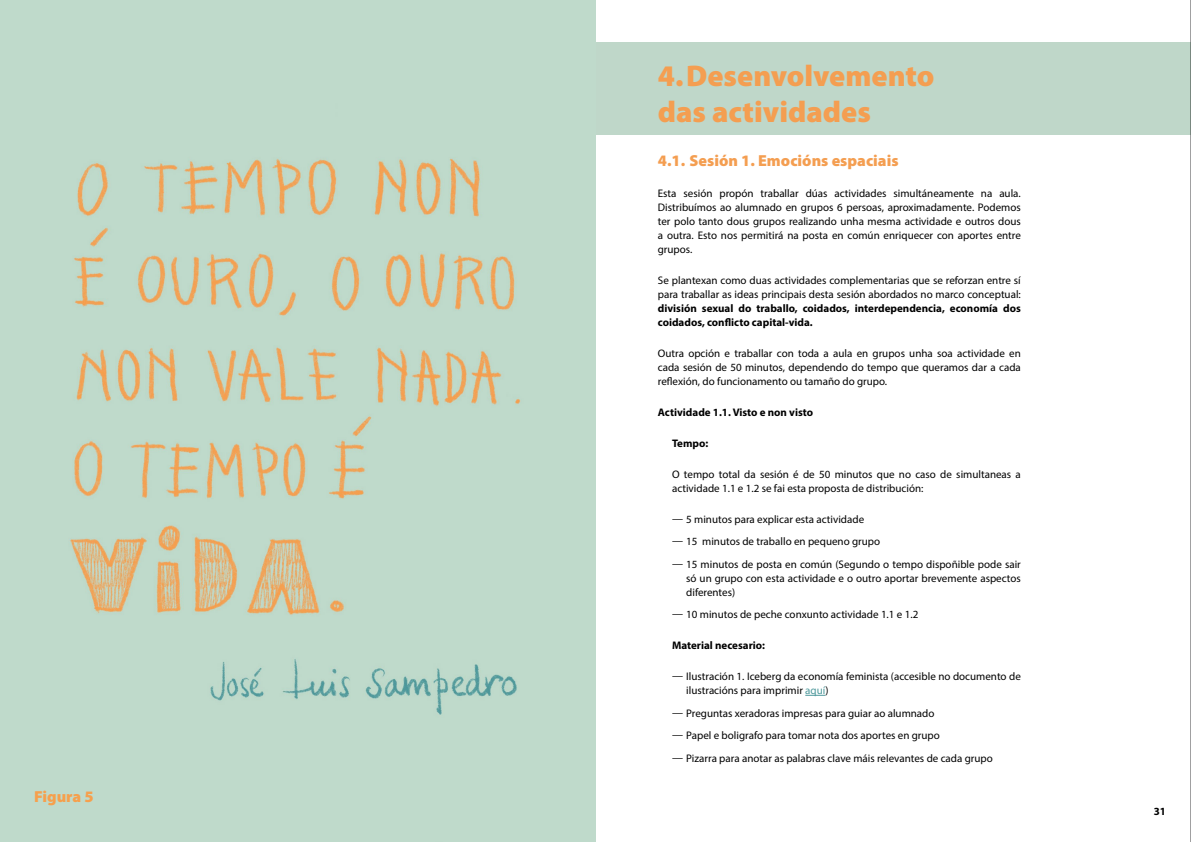
<style>
.page{position:relative;width:1191px;height:842px;background:#fff}
.page>*{position:absolute;margin:0;border:0;box-sizing:border-box;transform-origin:0 0}
.t1{font:30px/36px "Myriad Variable Concept";color:#f49e51}
.t2{font:16px "Myriad Variable Concept";color:#f49e51}
.t3{font:16px "Myriad Variable Concept";color:#f6a04d}
.t4{font:11px/14px "Myriad Pro";color:#000}
.t5{font:700 11px/14px "Myriad Pro";color:#000}
.s1{color:#4d989b}
</style>
<div class="page">
<hr style="left:595px;top:0;width:1px;height:842px;background:#020203">
<div style="left:595px;top:43px;width:596px;height:92px;background:#bfd7c9"></div>
<svg style="left:805px;top:695px;width:20px;height:1px"></svg>
<hr style="left:1190px;top:0;width:1px;height:842px;background:#020203">
<img style="left:0;top:0;width:595px;height:842px">
<h2 class="t3" style="left:34px;top:787px;width:61px">Figura 5</h2>
<h1 class="t1" style="left:658px;top:58px;width:278px">4.Desenvolvemento das actividades</h1>
<h2 class="t2" style="left:658px;top:151px;width:242px">4.1. Sesión 1. Emocións espaciais</h2>
<p class="t4" style="left:658px;top:186px;width:364px;text-align:justify">Esta sesión propón traballar dúas actividades simultáneamente na aula.<br>Distribuímos ao alumnado en grupos 6 persoas, aproximadamente. Podemos ter polo tanto dous grupos realizando unha mesma actividade e outros dous a outra. Esto nos permitirá na posta en común enriquecer con aportes entre grupos.</p>
<p class="t4" style="left:658px;top:273px;width:364px">Se plantexan como duas actividades complementarias que se reforzan entre sí para traballar as ideas principais desta sesión abordados no marco conceptual:</p>
<p class="t5" style="left:658px;top:300px;width:364px">división sexual do traballo, coidados, interdependencia, economía dos coidados, conflicto capital-vida.</p>
<p class="t4" style="left:658px;top:346px;width:364px;text-align:justify">Outra opción e traballar con toda a aula en grupos unha soa actividade en cada sesión de 50 minutos, dependendo do tempo que queramos dar a cada reflexión, do funcionamento ou tamaño do grupo.</p>
<p class="t5" style="left:658px;top:405px;width:157px">Actividade 1.1. Visto e non visto</p>
<p class="t5" style="left:672px;top:436px;width:38px">Tempo:</p>
<p class="t4" style="left:672px;top:467px;width:350px">O tempo total da sesión é de 50 minutos que no caso de simultaneas a actividade 1.1 e 1.2 se fai esta proposta de distribución:</p>
<p class="t4" style="left:672px;top:508px;width:350px;line-height:22.5px">Ū 5 minutos para explicar esta actividade<br>Ū 15 minutos de traballo en pequeno grupo<br>Ū 15 minutos de posta en común (Segundo o tempo dispoñible pode sair</p>
<p class="t4" style="left:686px;top:571px;width:336px">só un grupo con esta actividade e o outro aportar brevemente aspectos diferentes)</p>
<p class="t4" style="left:672px;top:607px;width:248px">Ū 10 minutos de peche conxunto actividade 1.1 e 1.2</p>
<p class="t5" style="left:672px;top:638px;width:94px">Material necesario:</p>
<p class="t4" style="left:686px;top:669px;width:336px;text-indent:-14px">Ū Ilustración 1. Iceberg da economía feminista (accesible no documento de ilustracións para imprimir <span class="s1">aquí</span>)</p>
<p class="t4" style="left:672px;top:702px;width:322px;line-height:22.5px">Ū Preguntas xeradoras impresas para guiar ao alumnado<br>Ū Papel e boligrafo para tomar nota dos aportes en grupo<br>Ū Pizarra para anotar as palabras clave máis relevantes de cada grupo</p>
<p class="t5" style="left:1153px;top:804px;width:14px">31</p>
</div>
